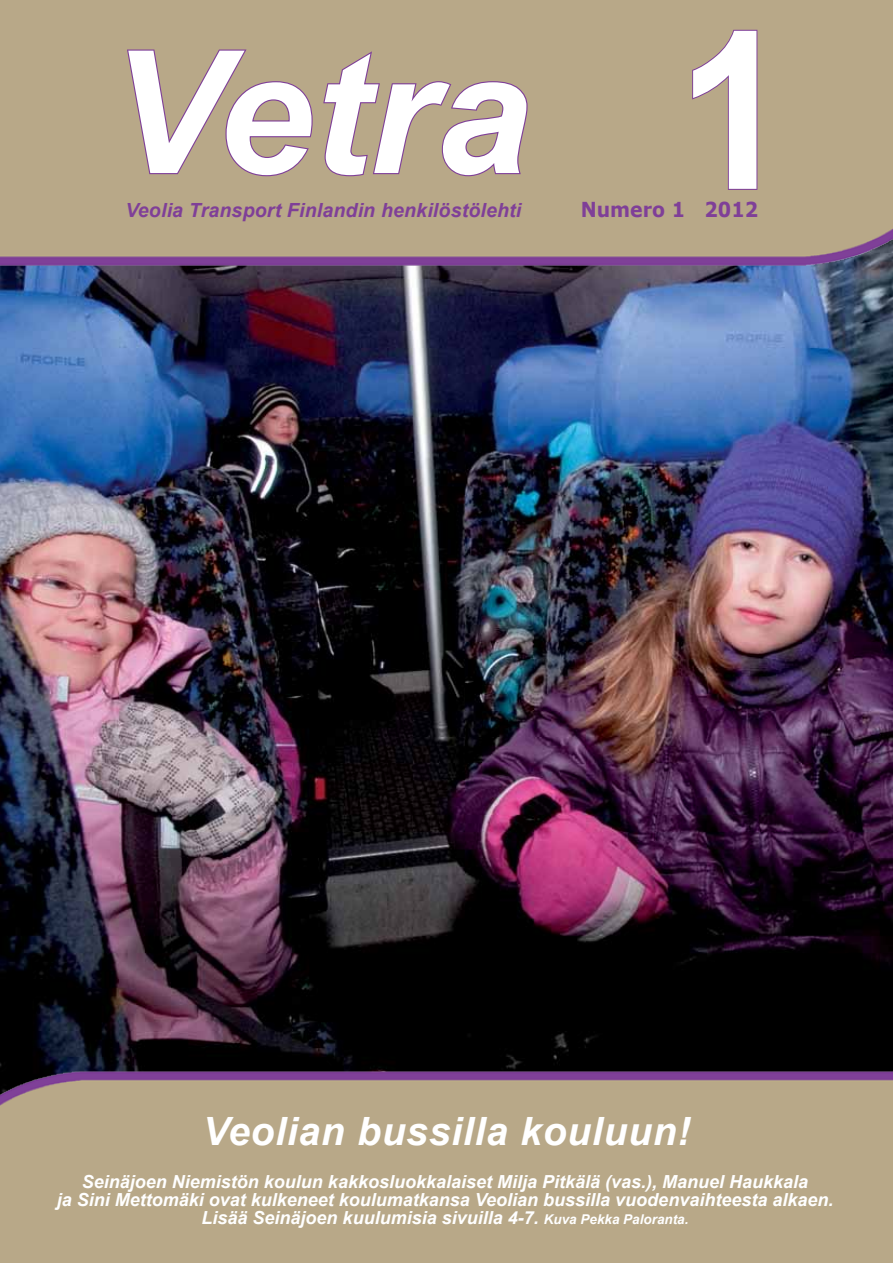
<style>
.page{position:relative;width:893px;height:1263px;background:#fff}
.page>*{position:absolute;margin:0;border:0;box-sizing:border-box;transform-origin:0 0}
.t1{font:700 219.9px "Arial";color:#fff;scale:.92 1}
.t2{font:italic 700 171px "Arial";color:#fff}
.t3{font:italic 700 39px "Arial";letter-spacing:.02em;color:#fff}
.t4{font:700 20.55px "Verdana";color:#7f3f98;scale:.92 1}
.t5{font:italic 700 19.5px "Arial";letter-spacing:.01em;color:#7f3f98}
.t6{font:italic 700 18px/18px "Arial";color:#fff;text-align:center}
.s1{font-size:13.5px}
</style>
<div class="page">
<img style="left:0;top:267px;width:893px;height:802px">
<div style="left:0;top:0;width:893px;height:267px;background:#b8a888"></div>
<svg style="left:126px;top:48px;width:188px;height:129px"></svg>
<svg style="left:322px;top:49px;width:207px;height:128px"></svg>
<svg style="left:691px;top:29px;width:67px;height:162px"></svg>
<div style="left:0;top:1069px;width:893px;height:194px;background:#b8a888"></div>
<h1 class="t1" style="left:677px;top:-35px;width:123px">1</h1>
<h2 class="t2" style="left:109px;top:-1px;width:423px">Vetra</h2>
<p class="t5" style="left:125px;top:198px;width:397px">Veolia Transport Finlandin henkilöstölehti</p>
<p class="t4" style="left:581px;top:195px;width:194px">Numero 1 2012</p>
<h3 class="t3" style="left:203px;top:1106px;width:489px">Veolian bussilla kouluun!</h3>
<p class="t6" style="left:57px;top:1173px;width:778px">Seinäjoen Niemistön koulun kakkosluokkalaiset Milja Pitkälä (vas.), Manuel Haukkala<br>ja Sini Mettomäki ovat kulkeneet koulumatkansa Veolian bussilla vuodenvaihteesta alkaen.<br>Lisää Seinäjoen kuulumisia sivuilla 4-7. <span class="s1">Kuva Pekka Paloranta.</span></p>
</div>
